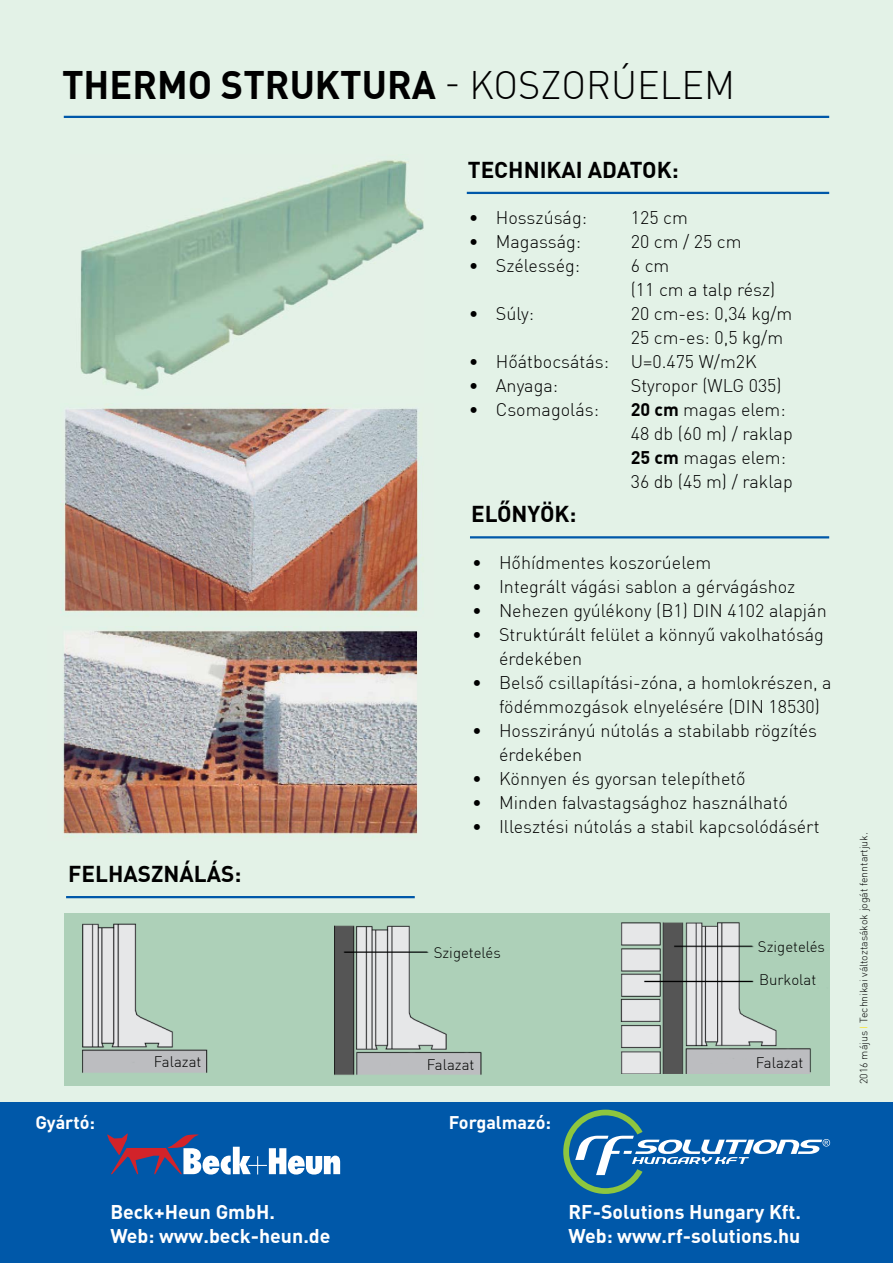
<style>
.page{position:relative;width:893px;height:1263px;background:#e3f2e7}
.page>*{position:absolute;margin:0;border:0;box-sizing:border-box;transform-origin:0 0}
.t1{font:700 39px "DIN Pro";color:#000}
.t2{font:700 22.5px "DIN Pro";color:#000}
.t3{font:700 19.5px/24px "DIN Pro";color:#fff}
.t4{font:300 18px/24px "DIN Pro";color:#000}
.t5{font:700 18px "DIN Pro";color:#fff}
.t6{font:300 15px "DIN Pro";color:#000}
.t7{font:300 10.5px "DIN Pro";color:#000}
.s1{font-weight:300}
.s2{font-weight:700}
.s3{color:#fd0}
</style>
<div class="page">
<div style="left:0;top:1102px;width:893px;height:161px;background:#0058a9"></div>
<hr style="left:64px;top:116px;width:765px;height:2px;background:#0058a9">
<hr style="left:467px;top:192px;width:362px;height:2px;background:#0058a9">
<svg style="left:563px;top:1109px;width:267px;height:85px"></svg>
<img style="left:65px;top:914px;width:764px;height:171px">
<img style="left:64px;top:408px;width:354px;height:204px">
<img style="left:63px;top:631px;width:354px;height:204px">
<hr style="left:470px;top:536px;width:359px;height:2px;background:#0058a9">
<hr style="left:66px;top:896px;width:349px;height:2px;background:#0058a9">
<svg style="left:107px;top:1133px;width:233px;height:41px"></svg>
<img style="left:80px;top:160px;width:343px;height:230px">
<h1 class="t1" style="left:62px;top:59px;width:674px">THERMO STRUKTURA <span class="s1">- KOSZORÚELEM</span></h1>
<p class="t2" style="left:468px;top:155px;width:212px">TECHNIKAI ADATOK:</p>
<p class="t2" style="left:68px;top:859px;width:175px">FELHASZNÁLÁS:</p>
<p class="t4" style="left:469px;top:206px;width:120px">• Hosszúság:</p>
<p class="t4" style="left:631px;top:206px;width:59px">125 cm</p>
<p class="t4" style="left:469px;top:230px;width:114px">• Magasság:</p>
<p class="t4" style="left:631px;top:230px;width:112px">20 cm / 25 cm</p>
<p class="t4" style="left:469px;top:254px;width:113px">• Szélesség:</p>
<p class="t4" style="left:631px;top:254px;width:146px">6 cm<br>(11 cm a talp rész)</p>
<p class="t4" style="left:469px;top:301px;width:67px">• Súly:</p>
<p class="t4" style="left:631px;top:301px;width:163px">20 cm-es: 0,34 kg/m<br>25 cm-es: 0,5 kg/m</p>
<p class="t4" style="left:469px;top:349px;width:289px">• Hőátbocsátás: U=0.475 W/m2K</p>
<p class="t4" style="left:469px;top:373px;width:91px">• Anyaga:</p>
<p class="t4" style="left:631px;top:373px;width:152px">Styropor (WLG 035)</p>
<p class="t4" style="left:469px;top:397px;width:132px">• Csomagolás:</p>
<p class="t4" style="left:631px;top:397px;width:163px"><span class="s2">20 cm</span> magas elem:<br>48 db (60 m) / raklap<br><span class="s2">25 cm</span> magas elem:<br>36 db (45 m) / raklap</p>
<p class="t2" style="left:471px;top:499px;width:107px">ELŐNYÖK:</p>
<p class="t4" style="left:472px;top:550px;width:241px">• Hőhídmentes koszorúelem</p>
<p class="t4" style="left:472px;top:574px;width:325px">• Integrált vágási sablon a gérvágáshoz</p>
<p class="t4" style="left:472px;top:598px;width:356px">• Nehezen gyúlékony (B1) DIN 4102 alapján</p>
<p class="t4" style="left:499px;top:622px;width:327px;text-indent:-27px">• Struktúrált felület a könnyű vakolhatóság érdekében</p>
<p class="t4" style="left:499px;top:670px;width:334px;text-indent:-27px">• Belső csillapítási-zóna, a homlokrészen, a födémmozgások elnyelésére (DIN 18530)</p>
<p class="t4" style="left:499px;top:718px;width:320px;text-indent:-27px">• Hosszirányú nútolás a stabilabb rögzítés érdekében</p>
<p class="t4" style="left:472px;top:766px;width:275px">• Könnyen és gyorsan telepíthető</p>
<p class="t4" style="left:472px;top:790px;width:317px">• Minden falvastagsághoz használható</p>
<p class="t4" style="left:472px;top:814px;width:349px">• Illesztési nútolás a stabil kapcsolódásért</p>
<p class="t6" style="left:434px;top:943px;width:69px">Szigetelés</p>
<p class="t6" style="left:758px;top:937px;width:69px">Szigetelés</p>
<p class="t6" style="left:759px;top:970px;width:59px">Burkolat</p>
<p class="t6" style="left:154px;top:1052px;width:49px">Falazat</p>
<p class="t6" style="left:427px;top:1055px;width:49px">Falazat</p>
<p class="t6" style="left:756px;top:1053px;width:49px">Falazat</p>
<p class="t5" style="left:36px;top:1110px;width:61px">Gyártó:</p>
<p class="t5" style="left:449px;top:1111px;width:104px">Forgalmazó:</p>
<p class="t3" style="left:110px;top:1199px;width:222px">Beck+Heun GmbH.<br>Web: www.beck-heun.de</p>
<p class="t3" style="left:568px;top:1199px;width:234px">RF-Solutions Hungary Kft.<br>Web: www.rf-solutions.hu</p>
<p class="t7" style="left:857px;top:1084px;width:253px;rotate:-90deg">2016 május <span class="s3">I</span> Technikai változtasákok jogát fenntartjuk.</p>
</div>
